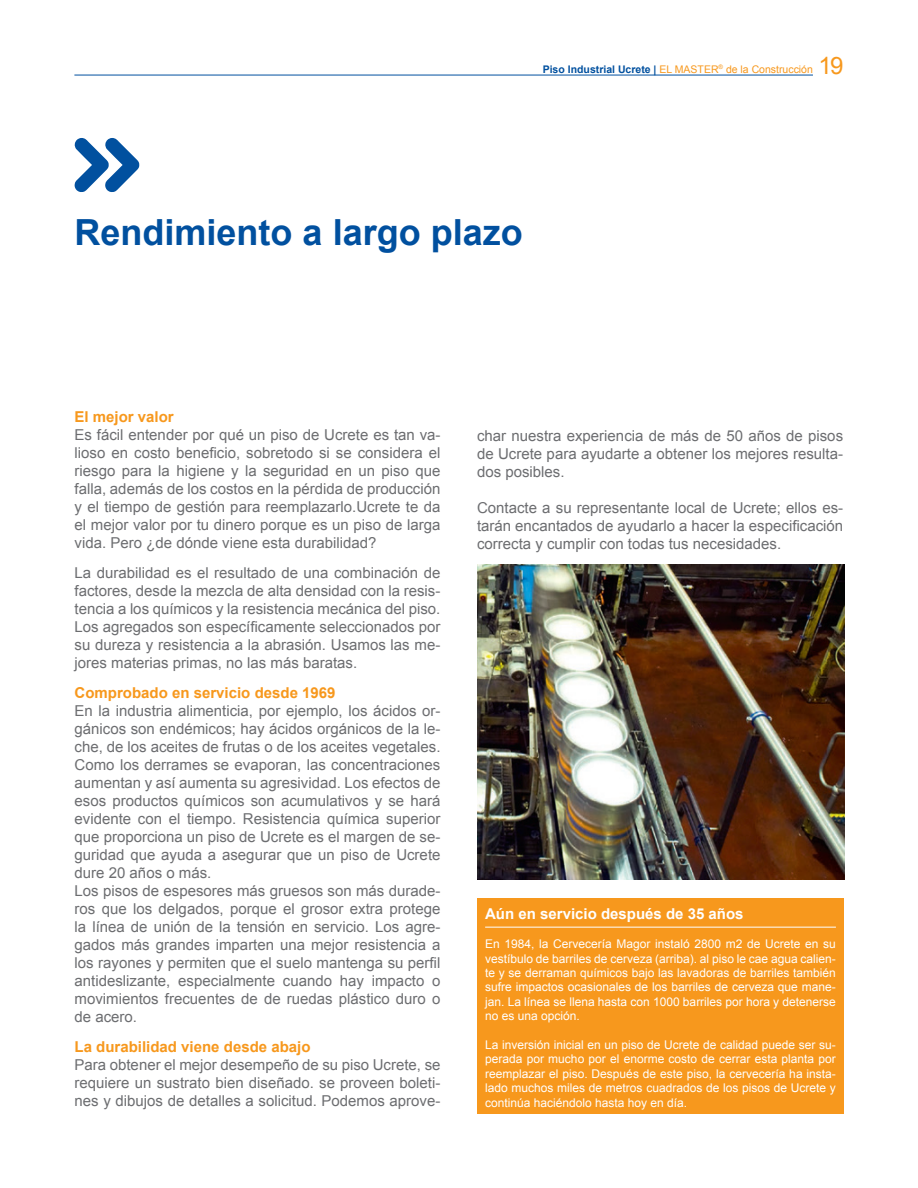
<style>
.page{position:relative;width:918px;height:1188px;background:#fff}
.page>*{position:absolute;margin:0;border:0;box-sizing:border-box;transform-origin:0 0}
.t1{font:700 36px "Arial";color:#01509f}
.t2{font:24px "Arial";color:#f7981d}
.t3{font:15px/18px "Arial";color:#6c6d70;text-align:justify}
.t4{font:700 15px "Arial";color:#f7981d}
.t5{font:700 15px "Arial";color:#fff}
.t6{font:12px/14.4px "Arial";color:#fff;text-align:justify}
.t7{font:10.5px "Arial";color:#f7981d}
.s1{font-weight:700;color:#01509f}
</style>
<div class="page">
<img style="left:477px;top:565px;width:367px;height:314px">
<div style="left:477px;top:899px;width:366px;height:215px;background:#f7981d"></div>
<svg style="left:75px;top:138px;width:64px;height:54px"></svg>
<hr style="left:485px;top:927px;width:351px;height:1px;background:#fff">
<hr style="left:74px;top:75px;width:739px;height:1px;background:#01509f">
<p class="t7" style="left:543px;top:62px;width:272px"><span class="s1">Piso Industrial Ucrete |</span> EL MASTER<sup>®</sup> de la Construcción</p>
<h2 class="t2" style="left:819px;top:50px;width:27px">19</h2>
<p class="t1" style="left:75px;top:208px;width:450px">Rendimiento a largo plazo</p>
<p class="t4" style="left:75px;top:406px;width:101px">El mejor valor</p>
<p class="t3" style="left:75px;top:426px;width:367px">Es fácil entender por qué un piso de Ucrete es tan va&shy;lioso en costo beneficio, sobretodo si se considera el riesgo para la higiene y la seguridad en un piso que falla, además de los costos en la pérdida de producción y el tiempo de gestión para reemplazarlo.Ucrete te da el mejor valor por tu dinero porque es un piso de larga vida. Pero ¿de dónde viene esta durabilidad?</p>
<p class="t3" style="left:75px;top:564px;width:367px">La durabilidad es el resultado de una combinación de factores, desde la mezcla de alta densidad con la resis&shy;tencia a los químicos y la resistencia mecánica del piso.<br>Los agregados son específicamente seleccionados por su dureza y resistencia a la abrasión. Usamos las me&shy;jores materias primas, no las más baratas.</p>
<p class="t4" style="left:75px;top:682px;width:262px">Comprobado en servicio desde 1969</p>
<p class="t3" style="left:75px;top:702px;width:367px">En la industria alimenticia, por ejemplo, los ácidos or&shy;gánicos son endémicos; hay ácidos orgánicos de la le&shy;che, de los aceites de frutas o de los aceites vegetales.<br>Como los derrames se evaporan, las concentraciones aumentan y así aumenta su agresividad. Los efectos de esos productos químicos son acumulativos y se hará evidente con el tiempo. Resistencia química superior que proporciona un piso de Ucrete es el margen de se&shy;guridad que ayuda a asegurar que un piso de Ucrete dure 20 años o más.</p>
<p class="t3" style="left:75px;top:882px;width:367px">Los pisos de espesores más gruesos son más durade&shy;ros que los delgados, porque el grosor extra protege la línea de unión de la tensión en servicio. Los agre&shy;gados más grandes imparten una mejor resistencia a los rayones y permiten que el suelo mantenga su perfil antideslizante, especialmente cuando hay impacto o movimientos frecuentes de de ruedas plástico duro o de acero.</p>
<p class="t4" style="left:75px;top:1036px;width:237px">La durabilidad viene desde abajo</p>
<p class="t3" style="left:75px;top:1056px;width:367px">Para obtener el mejor desempeño de su piso Ucrete, se requiere un sustrato bien diseñado. se proveen boleti&shy;nes y dibujos de detalles a solicitud. Podemos aprove-</p>
<p class="t3" style="left:477px;top:427px;width:368px">char nuestra experiencia de más de 50 años de pisos de Ucrete para ayudarte a obtener los mejores resulta&shy;dos posibles.</p>
<p class="t3" style="left:477px;top:499px;width:368px">Contacte a su representante local de Ucrete; ellos es&shy;tarán encantados de ayudarlo a hacer la especificación correcta y cumplir con todas tus necesidades.</p>
<p class="t5" style="left:485px;top:904px;width:260px">Aún en servicio después de 35 años</p>
<p class="t6" style="left:485px;top:937px;width:352px">En 1984, la Cervecería Magor instaló 2800 m2 de Ucrete en su vestíbulo de barriles de cerveza (arriba). al piso le cae agua calien&shy;te y se derraman químicos bajo las lavadoras de barriles también sufre impactos ocasionales de los barriles de cerveza que mane&shy;jan. La línea se llena hasta con 1000 barriles por hora y detenerse no es una opción.</p>
<p class="t6" style="left:485px;top:1038px;width:352px">La inversión inicial en un piso de Ucrete de calidad puede ser su&shy;perada por mucho por el enorme costo de cerrar esta planta por reemplazar el piso. Después de este piso, la cervecería ha insta&shy;lado muchos miles de metros cuadrados de los pisos de Ucrete y continúa haciéndolo hasta hoy en día.</p>
</div>
